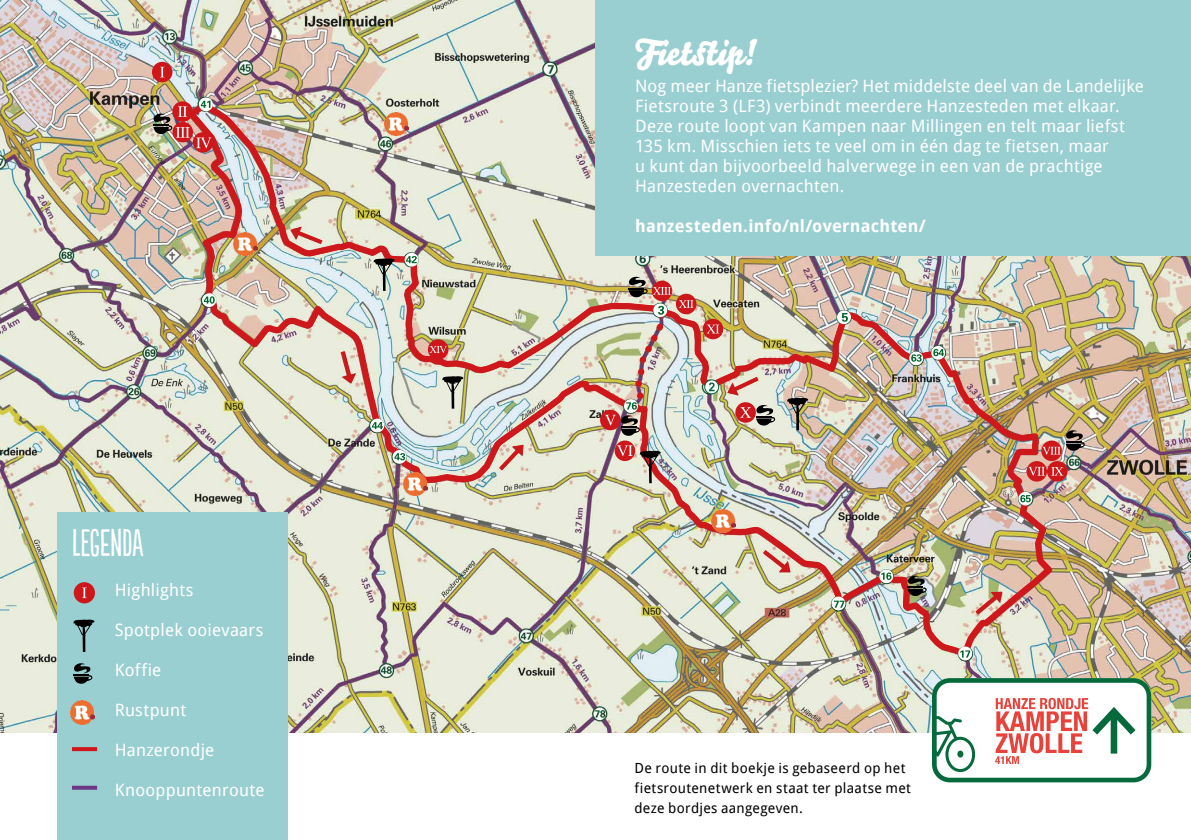
<style>
.page{position:relative;width:1191px;height:840px;background:#fff}
.page>*{position:absolute;margin:0;border:0;box-sizing:border-box;transform-origin:0 0}
.t1{font:36px "Bello Pro";letter-spacing:.005em;color:#fff}
.t2{font:36px "Populaire";color:#fff}
.t3{font:17px/20px "Droid Sans";letter-spacing:.015em;color:#fff}
.t4{font:700 17px "Droid Sans";letter-spacing:.015em;color:#fff}
.t5{font:14px/20px "Droid Sans";letter-spacing:.025em;color:#000}
</style>
<div class="page">
<img style="left:0;top:0;width:1191px;height:732px">
<img style="left:183px;top:96px;width:874px;height:565px">
<svg style="left:727px;top:377px;width:31px;height:18px"></svg>
<svg style="left:975px;top:591px;width:27px;height:23px"></svg>
<svg style="left:763px;top:549px;width:27px;height:22px"></svg>
<svg style="left:341px;top:351px;width:15px;height:32px"></svg>
<svg style="left:291px;top:226px;width:31px;height:18px"></svg>
<svg style="left:499px;top:444px;width:24px;height:26px"></svg>
<svg style="left:199px;top:97px;width:14px;height:14px"></svg>
<svg style="left:405px;top:253px;width:13px;height:13px"></svg>
<svg style="left:909px;top:351px;width:14px;height:14px"></svg>
<svg style="left:931px;top:346px;width:14px;height:13px"></svg>
<svg style="left:837px;top:310px;width:14px;height:14px"></svg>
<svg style="left:1018px;top:491px;width:14px;height:14px"></svg>
<svg style="left:831px;top:596px;width:14px;height:14px"></svg>
<svg style="left:879px;top:569px;width:14px;height:13px"></svg>
<svg style="left:958px;top:646px;width:14px;height:13px"></svg>
<svg style="left:370px;top:418px;width:14px;height:14px"></svg>
<svg style="left:393px;top:449px;width:13px;height:14px"></svg>
<svg style="left:202px;top:293px;width:14px;height:14px"></svg>
<div style="left:652px;top:280px;width:20px;height:21px;background:#cd171a;border-radius:50%"></div>
<div style="left:428px;top:339px;width:20px;height:20px;background:#cd171a;border-radius:50%"></div>
<svg style="left:1041px;top:440px;width:21px;height:21px"></svg>
<div style="left:676px;top:293px;width:20px;height:21px;background:#cd171a;border-radius:50%"></div>
<div style="left:1047px;top:461px;width:20px;height:20px;background:#cd171a;border-radius:50%"></div>
<div style="left:1026px;top:461px;width:21px;height:20px;background:#cd171a;border-radius:50%"></div>
<div style="left:735px;top:402px;width:21px;height:20px;background:#cd171a;border-radius:50%"></div>
<svg style="left:702px;top:318px;width:21px;height:21px"></svg>
<svg style="left:614px;top:440px;width:21px;height:21px"></svg>
<img style="left:384px;top:112px;width:24px;height:23px">
<img style="left:404px;top:472px;width:24px;height:23px">
<img style="left:711px;top:509px;width:24px;height:23px">
<img style="left:234px;top:232px;width:24px;height:23px">
<div style="left:58px;top:512px;width:230px;height:327px;background:#9acfd2"></div>
<svg style="left:73px;top:663px;width:20px;height:21px"></svg>
<svg style="left:906px;top:573px;width:21px;height:23px"></svg>
<svg style="left:374px;top:258px;width:21px;height:33px"></svg>
<svg style="left:442px;top:375px;width:22px;height:33px"></svg>
<svg style="left:640px;top:450px;width:21px;height:33px"></svg>
<svg style="left:787px;top:397px;width:22px;height:33px"></svg>
<svg style="left:73px;top:619px;width:22px;height:32px"></svg>
<div style="left:595px;top:0;width:596px;height:255px;background:#9acfd2"></div>
<img style="left:71px;top:700px;width:24px;height:23px">
<svg style="left:704px;top:379px;width:14px;height:14px"></svg>
<div style="left:704px;top:379px;width:15px;height:15px;border:1px solid #066a3d;border-radius:50%"></div>
<svg style="left:708px;top:382px;width:6px;height:9px"></svg>
<svg style="left:72px;top:747px;width:25px;height:3px"></svg>
<svg style="left:72px;top:785px;width:25px;height:4px"></svg>
<div style="left:74px;top:582px;width:21px;height:21px;background:#cd171a;border-radius:50%"></div>
<svg style="left:932px;top:677px;width:219px;height:105px"></svg>
<div style="left:152px;top:62px;width:20px;height:20px;background:#cd171a;border-radius:50%"></div>
<svg style="left:160px;top:67px;width:5px;height:10px"></svg>
<svg style="left:172px;top:101px;width:21px;height:21px"></svg>
<div style="left:172px;top:122px;width:21px;height:20px;background:#cd171a;border-radius:50%"></div>
<svg style="left:152px;top:106px;width:38px;height:32px"></svg>
<div style="left:193px;top:132px;width:20px;height:21px;background:#cd171a;border-radius:50%"></div>
<svg style="left:196px;top:137px;width:15px;height:11px"></svg>
<div style="left:600px;top:409px;width:20px;height:21px;background:#cd171a;border-radius:50%"></div>
<img style="left:605px;top:303px;width:63px;height:133px">
<svg style="left:617px;top:445px;width:15px;height:11px"></svg>
<svg style="left:1028px;top:466px;width:17px;height:9px"></svg>
<svg style="left:1042px;top:427px;width:43px;height:27px"></svg>
<svg style="left:1051px;top:467px;width:12px;height:8px"></svg>
<svg style="left:740px;top:402px;width:35px;height:24px"></svg>
<svg style="left:706px;top:324px;width:13px;height:9px"></svg>
<svg style="left:679px;top:300px;width:14px;height:8px"></svg>
<svg style="left:627px;top:274px;width:44px;height:23px"></svg>
<svg style="left:429px;top:346px;width:18px;height:7px"></svg>
<svg style="left:82px;top:587px;width:5px;height:10px"></svg>
<h1 class="t2" style="left:72px;top:522px;width:73px">LEGENDA</h1>
<p class="t3" style="left:115px;top:579px;width:80px">Highlights</p>
<p class="t3" style="left:115px;top:619px;width:150px">Spotplek ooievaars</p>
<p class="t3" style="left:115px;top:659px;width:48px">Koffie</p>
<p class="t3" style="left:115px;top:699px;width:73px">Rustpunt</p>
<p class="t3" style="left:115px;top:739px;width:101px">Hanzerondje</p>
<p class="t3" style="left:115px;top:779px;width:151px">Knooppuntenroute</p>
<h1 class="t1" style="left:635px;top:27px;width:125px">Fietstip!</h1>
<p class="t3" style="left:635px;top:76px;width:510px">Nog meer Hanze fietsplezier? Het middelste deel van de Landelijke Fietsroute 3 (LF3) verbindt meerdere Hanzesteden met elkaar.<br>Deze route loopt van Kampen naar Millingen en telt maar liefst 135 km. Misschien iets te veel om in één dag te fietsen, maar<br>u kunt dan bijvoorbeeld halverwege in een van de prachtige Hanzesteden overnachten.</p>
<p class="t4" style="left:635px;top:216px;width:292px">hanzesteden.info/nl/overnachten/</p>
<p class="t5" style="left:634px;top:757px;width:278px">De route in dit boekje is gebaseerd op het fietsroutenetwerk en staat ter plaatse met deze bordjes aangegeven.</p>
</div>
